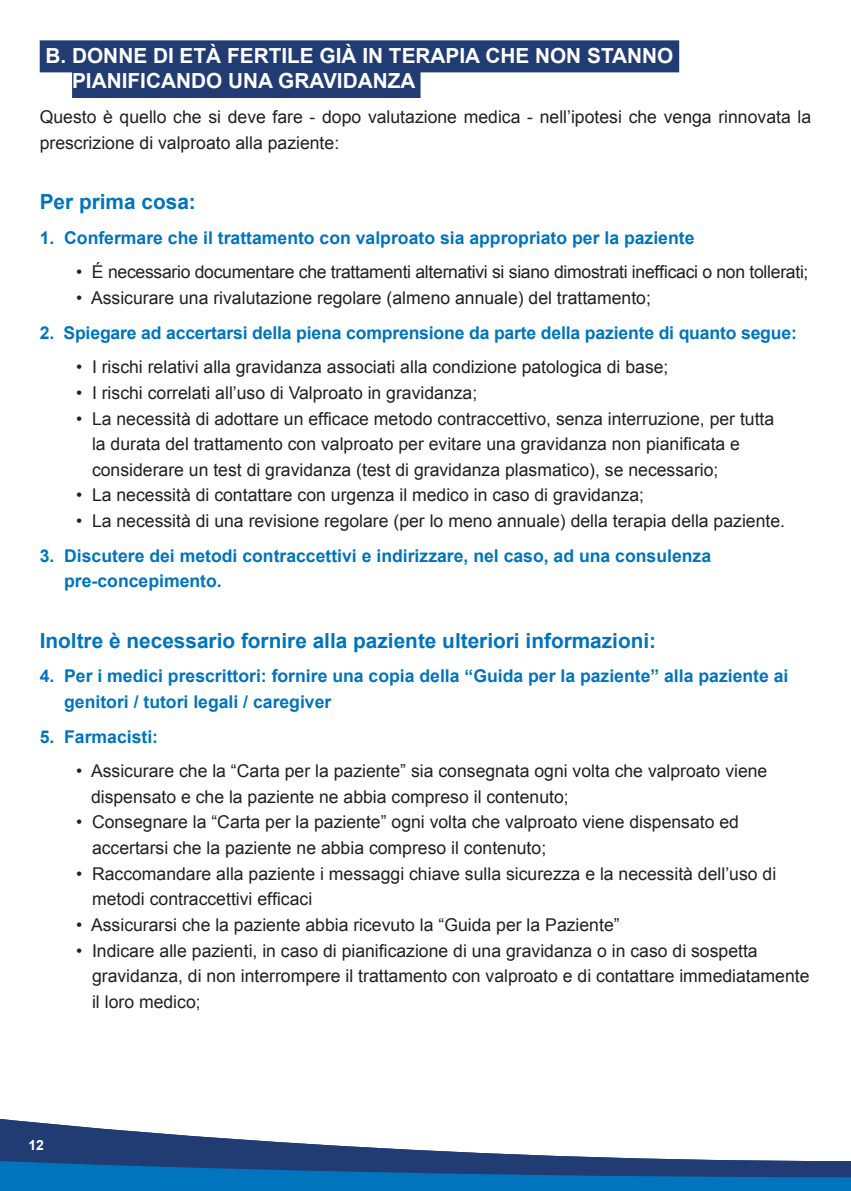
<style>
.page{position:relative;width:851px;height:1191px;background:#fff}
.page>*{position:absolute;margin:0;border:0;box-sizing:border-box;transform-origin:0 0}
.t1{font:700 20.8px "Arial";color:#0074bc}
.t2{font:700 20.8px/25.6px "Arial";color:#fff}
.t3{font:17.6px/25.6px "Arial";color:#231f20}
.t4{font:700 17.6px/25.6px "Arial";color:#0074bc}
.t5{font:700 14px "Arial";color:#fff}
</style>
<div class="page">
<div style="left:0;top:1177px;width:850px;height:14px;background:#0074bc"></div>
<svg style="left:0;top:1119px;width:850px;height:58px"></svg>
<div style="left:40px;top:40px;width:639px;height:32px;background:#213b73"></div>
<div style="left:72px;top:66px;width:348px;height:32px;background:#213b73"></div>
<p class="t2" style="left:72px;top:43px;width:602px;text-indent:-27px">B. DONNE DI ETÀ FERTILE GIÀ IN TERAPIA CHE NON STANNO<br>PIANIFICANDO UNA GRAVIDANZA</p>
<p class="t3" style="left:40px;top:104px;width:772px">Questo è quello che si deve fare - dopo valutazione medica - nell’ipotesi che venga rinnovata la prescrizione di valproato alla paziente:</p>
<p class="t1" style="left:40px;top:188px;width:158px">Per prima cosa:</p>
<p class="t4" style="left:40px;top:225px;width:656px">1. Confermare che il trattamento con valproato sia appropriato per la paziente</p>
<p class="t3" style="left:76px;top:259px;width:733px">• É necessario documentare che trattamenti alternativi si siano dimostrati inefficaci o non tollerati;</p>
<p class="t3" style="left:76px;top:285px;width:576px">• Assicurare una rivalutazione regolare (almeno annuale) del trattamento;</p>
<p class="t4" style="left:40px;top:320px;width:758px">2. Spiegare ad accertarsi della piena comprensione da parte della paziente di quanto segue:</p>
<p class="t3" style="left:76px;top:354px;width:594px">• I rischi relativi alla gravidanza associati alla condizione patologica di base;</p>
<p class="t3" style="left:76px;top:380px;width:403px">• I rischi correlati all’uso di Valproato in gravidanza;</p>
<p class="t3" style="left:92px;top:406px;width:683px;text-indent:-16px">• La necessità di adottare un efficace metodo contraccettivo, senza interruzione, per tutta la durata del trattamento con valproato per evitare una gravidanza non pianificata e considerare un test di gravidanza (test di gravidanza plasmatico), se necessario;</p>
<p class="t3" style="left:76px;top:482px;width:569px">• La necessità di contattare con urgenza il medico in caso di gravidanza;</p>
<p class="t3" style="left:76px;top:508px;width:710px">• La necessità di una revisione regolare (per lo meno annuale) della terapia della paziente.</p>
<p class="t4" style="left:64px;top:543px;width:648px;text-indent:-24px">3. Discutere dei metodi contraccettivi e indirizzare, nel caso, ad una consulenza pre-concepimento.</p>
<p class="t1" style="left:40px;top:626px;width:618px">Inoltre è necessario fornire alla paziente ulteriori informazioni:</p>
<p class="t4" style="left:64px;top:664px;width:725px;text-indent:-24px">4. Per i medici prescrittori: fornire una copia della “Guida per la paziente” alla paziente ai genitori / tutori legali / caregiver</p>
<p class="t4" style="left:40px;top:724px;width:120px">5. Farmacisti:</p>
<p class="t3" style="left:91px;top:758px;width:677px;text-indent:-15px">• Assicurare che la “Carta per la paziente” sia consegnata ogni volta che valproato viene dispensato e che la paziente ne abbia compreso il contenuto;</p>
<p class="t3" style="left:92px;top:809px;width:648px;text-indent:-16px">• Consegnare la “Carta per la paziente” ogni volta che valproato viene dispensato ed accertarsi che la paziente ne abbia compreso il contenuto;</p>
<p class="t3" style="left:92px;top:861px;width:685px;text-indent:-16px">• Raccomandare alla paziente i messaggi chiave sulla sicurezza e la necessità dell’uso di metodi contraccettivi efficaci</p>
<p class="t3" style="left:76px;top:912px;width:545px">• Assicurarsi che la paziente abbia ricevuto la “Guida per la Paziente”</p>
<p class="t3" style="left:92px;top:937px;width:719px;text-indent:-16px">• Indicare alle pazienti, in caso di pianificazione di una gravidanza o in caso di sospetta gravidanza, di non interrompere il trattamento con valproato e di contattare immediatamente il loro medico;</p>
<p class="t5" style="left:28px;top:1136px;width:17px">12</p>
</div>
